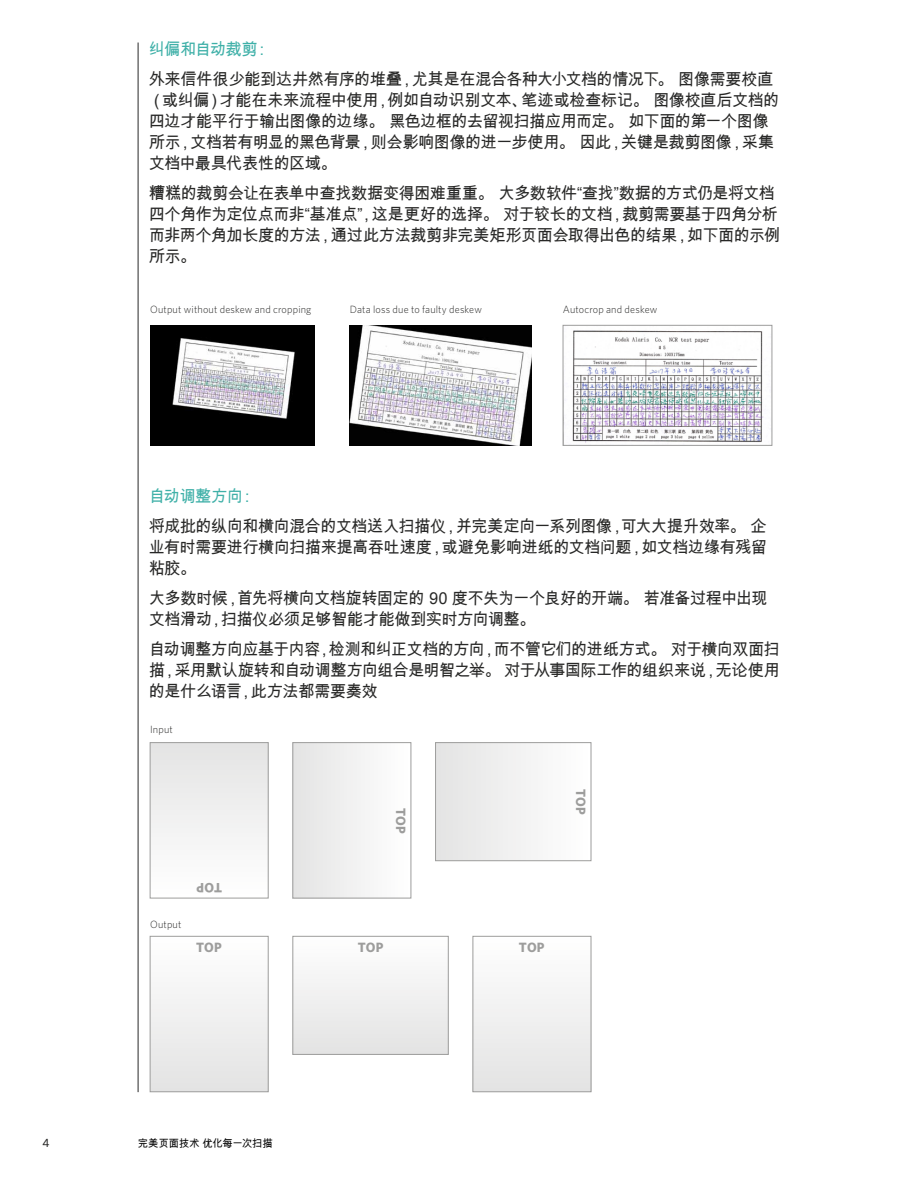
<style>
.page{position:relative;width:918px;height:1188px;background:#fff}
.page>*{position:absolute;margin:0;border:0;box-sizing:border-box;transform-origin:0 0}
.t1{font:16.5px/21px "Arial Unicode MS";color:#282827}
.t2{font:16.5px "Arial Unicode MS";color:#3fb0a8}
.t3{font:700 13.5px "Whitney";letter-spacing:.01em;color:#9d9d9c}
.t4{font:500 12px "Whitney";color:#282827}
.t5{font:300 10.5px "Whitney";letter-spacing:.015em;color:#282827}
.t6{font:10.5px "Arial Unicode MS";letter-spacing:-.01em;color:#000}
</style>
<div class="page">
<hr style="left:138px;top:43px;width:1px;height:1049px;background:#282827">
<div style="left:150px;top:743px;width:118px;height:155px;background:linear-gradient(to right,#f1f1f1,#f1f1f1)"></div>
<div style="left:150px;top:742px;width:119px;height:156px;border:1px solid #9d9d9c"></div>
<div style="left:150px;top:936px;width:118px;height:156px;background:linear-gradient(to right,#f1f1f1,#f1f1f1)"></div>
<div style="left:150px;top:936px;width:119px;height:156px;border:1px solid #9d9d9c"></div>
<div style="left:436px;top:743px;width:155px;height:118px;background:linear-gradient(to right,#e4e4e4,#fff)"></div>
<div style="left:435px;top:742px;width:156px;height:119px;border:1px solid #9d9d9c"></div>
<div style="left:473px;top:936px;width:118px;height:156px;background:linear-gradient(to right,#f1f1f1,#f1f1f1)"></div>
<div style="left:473px;top:936px;width:118px;height:156px;border:1px solid #9d9d9c"></div>
<div style="left:293px;top:743px;width:118px;height:155px;background:linear-gradient(to right,#e4e4e4,#fff)"></div>
<div style="left:292px;top:742px;width:119px;height:156px;border:1px solid #9d9d9c"></div>
<div style="left:293px;top:936px;width:155px;height:118px;background:linear-gradient(to right,#f1f1f1,#f1f1f0)"></div>
<div style="left:292px;top:936px;width:157px;height:119px;border:1px solid #9d9d9c"></div>
<img style="left:150px;top:325px;width:165px;height:120px">
<img style="left:350px;top:325px;width:182px;height:120px">
<img style="left:572px;top:330px;width:192px;height:113px">
<div style="left:563px;top:325px;width:209px;height:121px;border:1px solid #9d9d9c"></div>
<p class="t2" style="left:149px;top:37px;width:123px">纠偏和自动裁剪：</p>
<p class="t1" style="left:149px;top:68px;width:632px">外来信件很少能到达井然有序的堆叠，尤其是在混合各种大小文档的情况下。 图像需要校直（或纠偏）才能在未来流程中使用，例如自动识别文本、笔迹或检查标记。 图像校直后文档的四边才能平行于输出图像的边缘。 黑色边框的去留视扫描应用而定。 如下面的第一个图像所示，文档若有明显的黑色背景，则会影响图像的进一步使用。 因此，关键是裁剪图像，采集文档中最具代表性的区域。</p>
<p class="t1" style="left:149px;top:182px;width:633px">糟糕的裁剪会让在表单中查找数据变得困难重重。 大多数软件“查找”数据的方式仍是将文档四个角作为定位点而非“基准点”，这是更好的选择。 对于较长的文档，裁剪需要基于四角分析而非两个角加长度的方法，通过此方法裁剪非完美矩形页面会取得出色的结果，如下面的示例所示。</p>
<p class="t5" style="left:150px;top:302px;width:163px">Output without deskew and cropping</p>
<p class="t5" style="left:350px;top:302px;width:133px">Data loss due to faulty deskew</p>
<p class="t5" style="left:563px;top:302px;width:96px">Autocrop and deskew</p>
<p class="t2" style="left:149px;top:484px;width:108px">自动调整方向：</p>
<p class="t1" style="left:149px;top:515px;width:620px;text-align:justify">将成批的纵向和横向混合的文档送入扫描仪，并完美定向一系列图像，可大大提升效率。 企业有时需要进行横向扫描来提高吞吐速度，或避免影响进纸的文档问题，如文档边缘有残留粘胶。</p>
<p class="t1" style="left:149px;top:587px;width:621px">大多数时候，首先将横向文档旋转固定的 90 度不失为一个良好的开端。 若准备过程中出现文档滑动，扫描仪必须足够智能才能做到实时方向调整。</p>
<p class="t1" style="left:149px;top:638px;width:633px;text-align:justify">自动调整方向应基于内容，检测和纠正文档的方向，而不管它们的进纸方式。 对于横向双面扫描，采用默认旋转和自动调整方向组合是明智之举。 对于从事国际工作的组织来说，无论使用的是什么语言，此方法都需要奏效</p>
<p class="t5" style="left:150px;top:722px;width:24px">Input</p>
<p class="t5" style="left:150px;top:917px;width:33px">Output</p>
<p class="t3" style="left:222px;top:897px;width:27px;rotate:-180deg">TOP</p>
<p class="t3" style="left:196px;top:938px;width:27px">TOP</p>
<p class="t4" style="left:43px;top:1134px;width:8px">4</p>
<p class="t6" style="left:138px;top:1135px;width:136px">完美页面技术 优化每一次扫描</p>
<p class="t3" style="left:410px;top:808px;width:27px;rotate:90deg">TOP</p>
<p class="t3" style="left:358px;top:938px;width:27px">TOP</p>
<p class="t3" style="left:590px;top:789px;width:27px;rotate:90deg">TOP</p>
<p class="t3" style="left:519px;top:938px;width:27px">TOP</p>
</div>
